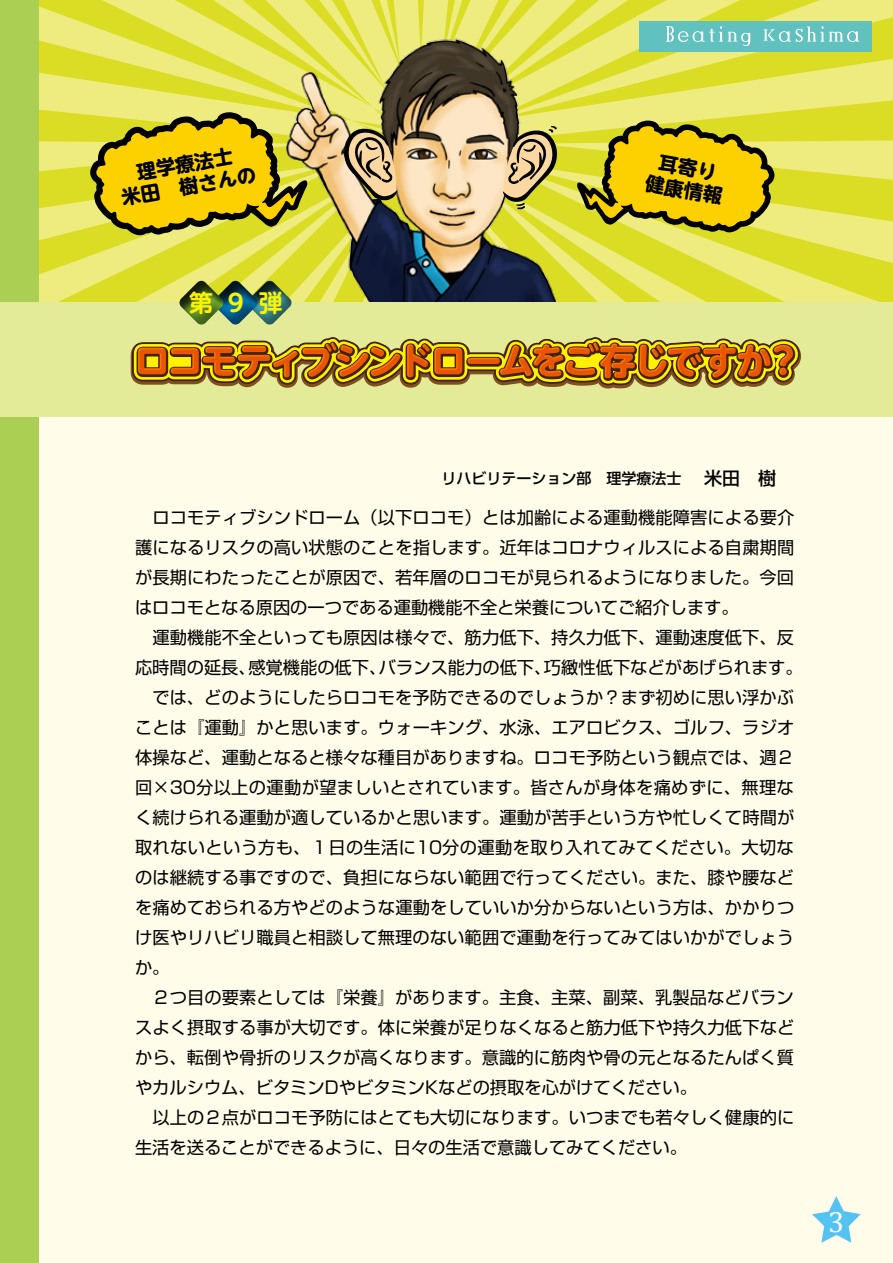
<style>
.page{position:relative;width:893px;height:1263px;background:#fffdea}
.page>*{position:absolute;margin:0;border:0;box-sizing:border-box;transform-origin:0 0}
.t1{font:29.25px "Cambria";color:#fff}
.t2{font:700 24px "UD Shin M Go Pro De";color:#fff100}
.t3{font:700 19.5px/22.5px "UD Shin M Go Pro";color:#000;text-align:center}
.t4{font:500 18px "Shin Go Pro";color:#000}
.t5{font:17.25px/30px "Shin Go Pro";letter-spacing:.005em;color:#000}
.t6{font:500 15px "Shin Go Pro";color:#000}
</style>
<div class="page">
<svg style="left:38px;top:0;width:855px;height:302px;background:#e4e454"></svg>
<div style="left:0;top:0;width:38px;height:1263px;background:#aacf52"></div>
<div style="left:0;top:302px;width:893px;height:115px;background:#e3eb98"></div>
<div style="left:157px;top:269px;width:143px;height:59px;background:#000;opacity:.75"></div>
<svg style="left:131px;top:337px;width:670px;height:51px"></svg>
<svg style="left:90px;top:112px;width:183px;height:124px;background:#d3b711"></svg>
<img style="left:273px;top:21px;width:296px;height:281px">
<svg style="left:339px;top:121px;width:58px;height:84px;background:#b09b70"></svg>
<svg style="left:503px;top:120px;width:272px;height:113px;background:#ccb926"></svg>
<div style="left:639px;top:21px;width:233px;height:31px;background:#61c1be"></div>
<svg style="left:666px;top:26px;width:84px;height:20px"></svg>
<svg style="left:764px;top:26px;width:95px;height:16px"></svg>
<svg style="left:812px;top:1196px;width:49px;height:47px"></svg>
<p class="t3" style="left:116px;top:164px;width:138px;rotate:-10deg">理学療法士<br>米田　樹さんの</p>
<p class="t3" style="left:651px;top:149px;width:79px;rotate:10deg">耳寄り健康情報</p>
<h2 class="t2" style="left:189px;top:283px;width:95px">第9弾</h2>
<p class="t6" style="left:441px;top:466px;width:241px">リハビリテーション部　理学療法士</p>
<p class="t4" style="left:704px;top:464px;width:73px">米田　樹</p>
<p class="t5" style="left:135px;top:501px;width:669px">　ロコモティブシンドローム（以下ロコモ）とは加齢による運動機能障害による要介護になるリスクの高い状態のことを指します。近年はコロナウィルスによる自粛期間が長期にわたったことが原因で、若年層のロコモが見られるようになりました。今回はロコモとなる原因の一つである運動機能不全と栄養についてご紹介します。<br>　運動機能不全といっても原因は様々で、筋力低下、持久力低下、運動速度低下、反応時間の延長、感覚機能の低下、バランス能力の低下、巧緻性低下などがあげられます。　では、どのようにしたらロコモを予防できるのでしょうか？まず初めに思い浮かぶことは『運動』かと思います。ウォーキング、水泳、エアロビクス、ゴルフ、ラジオ体操など、運動となると様々な種目がありますね。ロコモ予防という観点では、週２回×30分以上の運動が望ましいとされています。皆さんが身体を痛めずに、無理なく続けられる運動が適しているかと思います。運動が苦手という方や忙しくて時間が取れないという方も、１日の生活に10分の運動を取り入れてみてください。大切なのは継続する事ですので、負担にならない範囲で行ってください。また、膝や腰などを痛めておられる方やどのような運動をしていいか分からないという方は、かかりつけ医やリハビリ職員と相談して無理のない範囲で運動を行ってみてはいかがでしょうか。<br>　２つ目の要素としては『栄養』があります。主食、主菜、副菜、乳製品などバランスよく摂取する事が大切です。体に栄養が足りなくなると筋力低下や持久力低下などから、転倒や骨折のリスクが高くなります。意識的に筋肉や骨の元となるたんぱく質やカルシウム、ビタミンDやビタミンKなどの摂取を心がけてください。<br>　以上の２点がロコモ予防にはとても大切になります。いつまでも若々しく健康的に生活を送ることができるように、日々の生活で意識してみてください。</p>
<h1 class="t1" style="left:828px;top:1205px;width:18px">3</h1>
</div>
